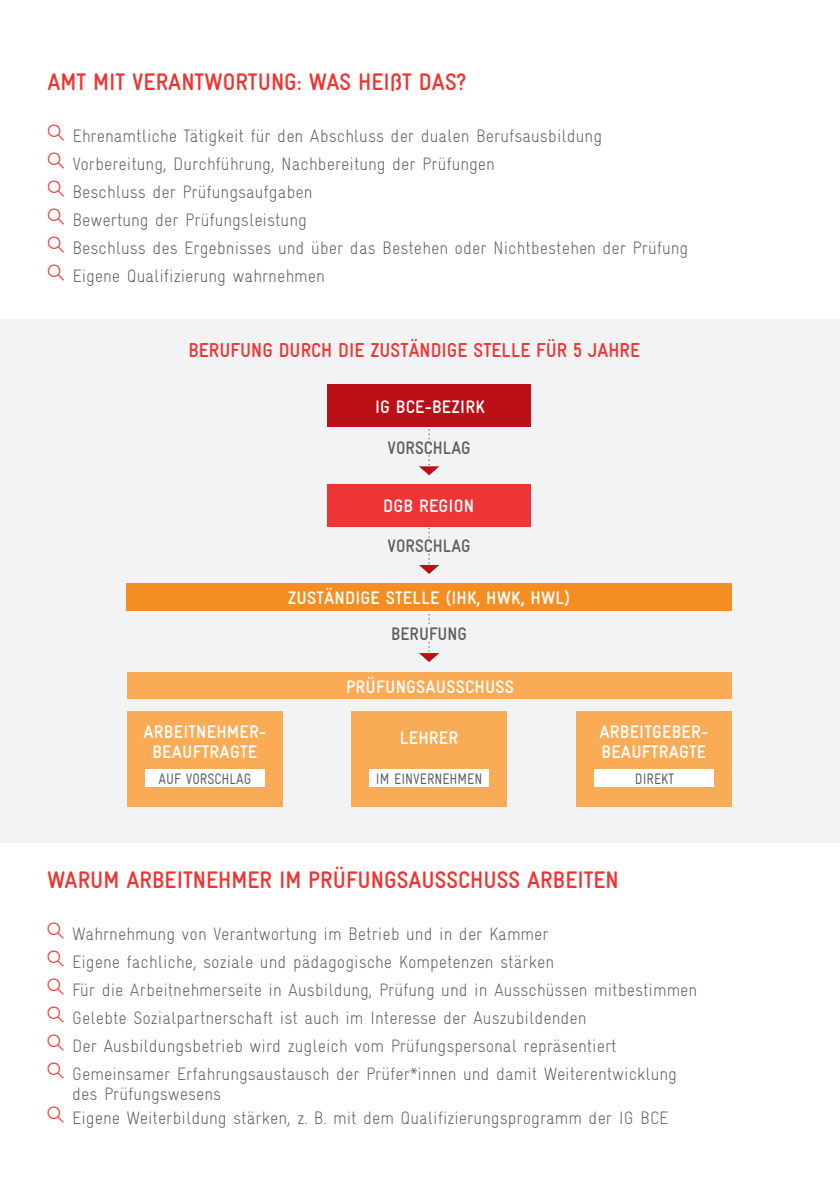
<style>
.page{position:relative;width:840px;height:1191px;background:#fff}
.page>*{position:absolute;margin:0;border:0;box-sizing:border-box;transform-origin:0 0}
.t1{font:700 condensed 24px "Gravur";color:#ee3432}
.t2{font:700 condensed 20.2px "Gravur";color:#ee3432}
.t3{font:700 condensed 18.2px/20.6px "Gravur";letter-spacing:.01em;color:#fff;text-align:center}
.t4{font:700 condensed 18.2px "Gravur";letter-spacing:.005em;color:#5f5f62}
.t5{font:300 condensed 18px/28px "Gravur";color:#5f5f62}
.t6{font:condensed 15.2px "Gravur";color:#5f5f62;scale:.92 1}
.s1{font-family:"essential";font-weight:400;font-stretch:normal;color:#ee3432}
</style>
<div class="page">
<div style="left:0;top:319px;width:838px;height:523px;background:#f2f3f4"></div>
<div style="left:127px;top:711px;width:156px;height:96px;background:#faab55"></div>
<div style="left:145px;top:769px;width:119px;height:17px;background:#fff"></div>
<div style="left:127px;top:672px;width:604px;height:27px;background:#faab55"></div>
<div style="left:351px;top:711px;width:156px;height:96px;background:#faab55"></div>
<div style="left:369px;top:769px;width:119px;height:17px;background:#fff"></div>
<svg style="left:419px;top:456px;width:20px;height:19px"></svg>
<svg style="left:419px;top:554px;width:20px;height:20px"></svg>
<svg style="left:419px;top:642px;width:20px;height:20px"></svg>
<div style="left:327px;top:385px;width:203px;height:42px;background:#bb1018"></div>
<div style="left:327px;top:484px;width:203px;height:43px;background:#ed3537"></div>
<div style="left:127px;top:583px;width:604px;height:28px;background:#f58e22"></div>
<div style="left:575px;top:711px;width:156px;height:96px;background:#faab55"></div>
<div style="left:594px;top:769px;width:119px;height:17px;background:#fff"></div>
<h1 class="t1" style="left:47px;top:68px;width:420px">AMT MIT VERANTWORTUNG: WAS HEIßT DAS?</h1>
<p class="t5" style="left:47px;top:122px;width:642px"><span class="s1">W</span> Ehrenamtliche Tätigkeit für den Abschluss der dualen Berufsausbildung<br><span class="s1">W</span> Vorbereitung, Durchführung, Nachbereitung der Prüfungen<br><span class="s1">W</span> Beschluss der Prüfungsaufgaben<br><span class="s1">W</span> Bewertung der Prüfungsleistung<br><span class="s1">W</span> Beschluss des Ergebnisses und über das Bestehen oder Nichtbestehen der Prüfung <span class="s1">W</span> Eigene Qualifizierung wahrnehmen</p>
<p class="t2" style="left:188px;top:338px;width:453px">BERUFUNG DURCH DIE ZUSTÄNDIGE STELLE FÜR 5 JAHRE</p>
<p class="t3" style="left:375px;top:396px;width:111px">IG BCE-BEZIRK</p>
<p class="t4" style="left:387px;top:437px;width:85px">VORSCHLAG</p>
<p class="t3" style="left:383px;top:495px;width:92px">DGB REGION</p>
<p class="t4" style="left:387px;top:536px;width:85px">VORSCHLAG</p>
<p class="t3" style="left:288px;top:587px;width:283px">ZUSTÄNDIGE STELLE (IHK, HWK, HWL)</p>
<p class="t4" style="left:391px;top:624px;width:78px">BERUFUNG</p>
<p class="t3" style="left:346px;top:676px;width:169px">PRÜFUNGSAUSSCHUSS</p>
<p class="t3" style="left:399px;top:727px;width:60px">LEHRER</p>
<p class="t3" style="left:143px;top:721px;width:124px">ARBEITNEHMER-<br>BEAUFTRAGTE</p>
<p class="t6" style="left:158px;top:770px;width:102px">AUF VORSCHLAG</p>
<p class="t6" style="left:375px;top:770px;width:117px">IM EINVERNEHMEN</p>
<p class="t3" style="left:599px;top:721px;width:110px;text-align:left">ARBEITGEBER-<br>BEAUFTRAGTE</p>
<p class="t6" style="left:634px;top:770px;width:44px">DIREKT</p>
<h1 class="t1" style="left:47px;top:866px;width:573px">WARUM ARBEITNEHMER IM PRÜFUNGSAUSSCHUSS ARBEITEN</h1>
<p class="t5" style="left:47px;top:920px;width:651px"><span class="s1">W</span> Wahrnehmung von Verantwortung im Betrieb und in der Kammer<br><span class="s1">W</span> Eigene fachliche, soziale und pädagogische Kompetenzen stärken<br><span class="s1">W</span> Für die Arbeitnehmerseite in Ausbildung, Prüfung und in Ausschüssen mitbestimmen <span class="s1">W</span> Gelebte Sozialpartnerschaft ist auch im Interesse der Auszubildenden<br><span class="s1">W</span> Der Ausbildungsbetrieb wird zugleich vom Prüfungspersonal repräsentiert<br><span class="s1">W</span> Gemeinsamer Erfahrungsaustausch der Prüfer*innen und damit Weiterentwicklung</p>
<p class="t5" style="left:47px;top:1082px;width:622px;line-height:24px;text-indent:25px">des Prüfungswesens<br><span class="s1">W</span> Eigene Weiterbildung stärken, z. B. mit dem Qualifizierungsprogramm der IG BCE</p>
</div>
